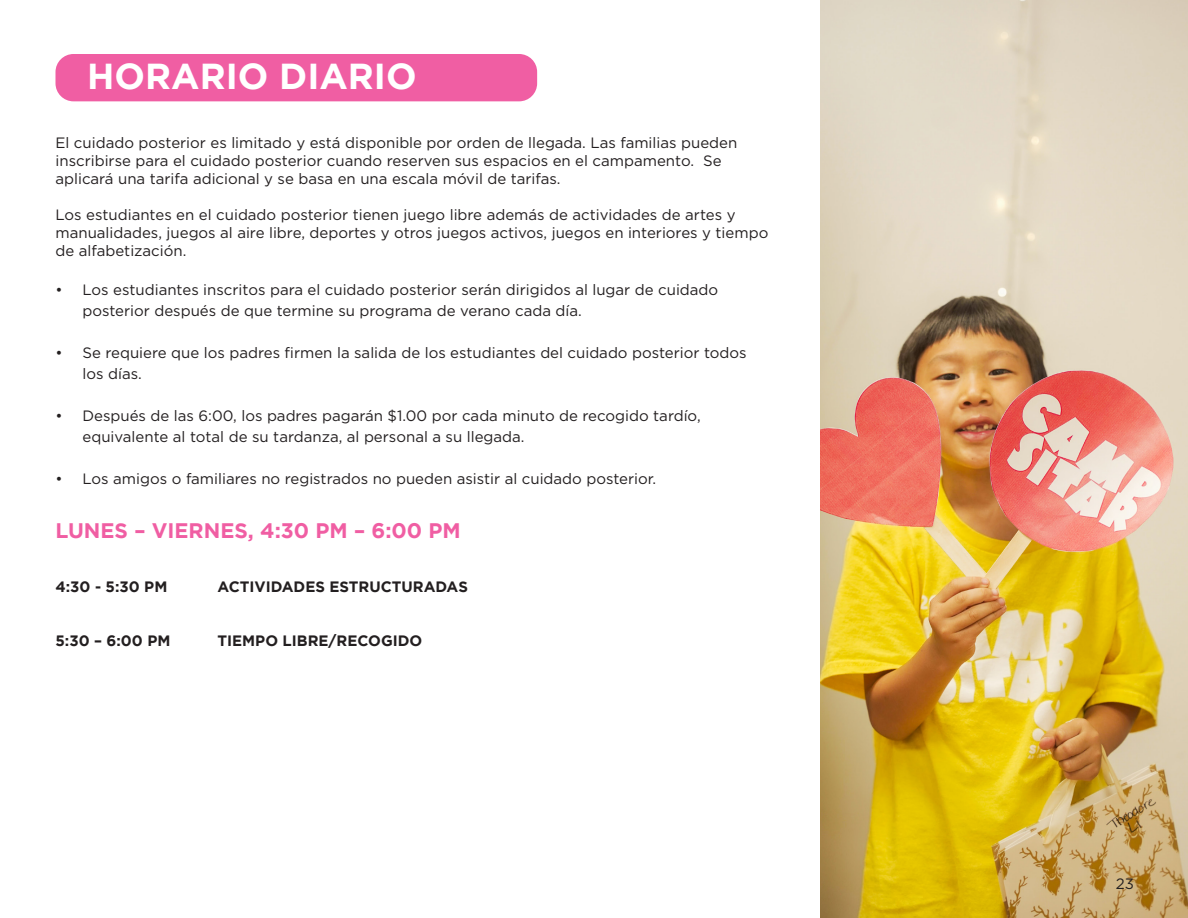
<style>
.page{position:relative;width:1188px;height:918px;background:#fff}
.page>*{position:absolute;margin:0;border:0;box-sizing:border-box;transform-origin:0 0}
.t1{font:700 36px "Gotham";color:#fff}
.Basic_10pt_Gotham_Book_Copy{font:700 21px "Gotham";color:#f05ea3}
.t2{font:15px/18px "Gotham";color:#231f20}
.Basic_10pt_Gotham_Book_Copy-2{font:700 15px "Gotham";color:#231f20}
</style>
<div class="page">
<img style="left:821px;top:1px;width:367px;height:917px">
<div style="left:56px;top:54px;width:481px;height:47px;background:#f05ea3;border-radius:18px"></div>
<p class="t1" style="left:87px;top:56px;width:331px">HORARIO DIARIO</p>
<p class="t2" style="left:56px;top:133px;width:683px">El cuidado posterior es limitado y está disponible por orden de llegada. Las familias pueden inscribirse para el cuidado posterior cuando reserven sus espacios en el campamento. Se aplicará una tarifa adicional y se basa en una escala móvil de tarifas.</p>
<p class="t2" style="left:56px;top:205px;width:714px">Los estudiantes en el cuidado posterior tienen juego libre además de actividades de artes y manualidades, juegos al aire libre, deportes y otros juegos activos, juegos en interiores y tiempo de alfabetización.</p>
<p class="t2" style="left:82px;top:279px;width:637px;line-height:21px;text-indent:-27px">• Los estudiantes inscritos para el cuidado posterior serán dirigidos al lugar de cuidado posterior después de que termine su programa de verano cada día.</p>
<p class="t2" style="left:82px;top:342px;width:666px;line-height:21px;text-indent:-27px">• Se requiere que los padres firmen la salida de los estudiantes del cuidado posterior todos los días.</p>
<p class="t2" style="left:82px;top:405px;width:620px;line-height:21px;text-indent:-27px">• Después de las 6:00, los padres pagarán $1.00 por cada minuto de recogido tardío, equivalente al total de su tardanza, al personal a su llegada.</p>
<p class="t2" style="left:56px;top:469px;width:602px">• Los amigos o familiares no registrados no pueden asistir al cuidado posterior.</p>
<p class="Basic_10pt_Gotham_Book_Copy" style="left:56px;top:518px;width:407px">LUNES – VIERNES, 4:30 PM – 6:00 PM</p>
<p class="Basic_10pt_Gotham_Book_Copy-2" style="left:56px;top:578px;width:113px">4:30 - 5:30 PM</p>
<p class="Basic_10pt_Gotham_Book_Copy-2" style="left:218px;top:578px;width:252px">ACTIVIDADES ESTRUCTURADAS</p>
<p class="Basic_10pt_Gotham_Book_Copy-2" style="left:56px;top:632px;width:116px">5:30 – 6:00 PM</p>
<p class="Basic_10pt_Gotham_Book_Copy-2" style="left:218px;top:632px;width:206px">TIEMPO LIBRE/RECOGIDO</p>
<p class="t2" style="left:1116px;top:875px;width:20px">23</p>
</div>
